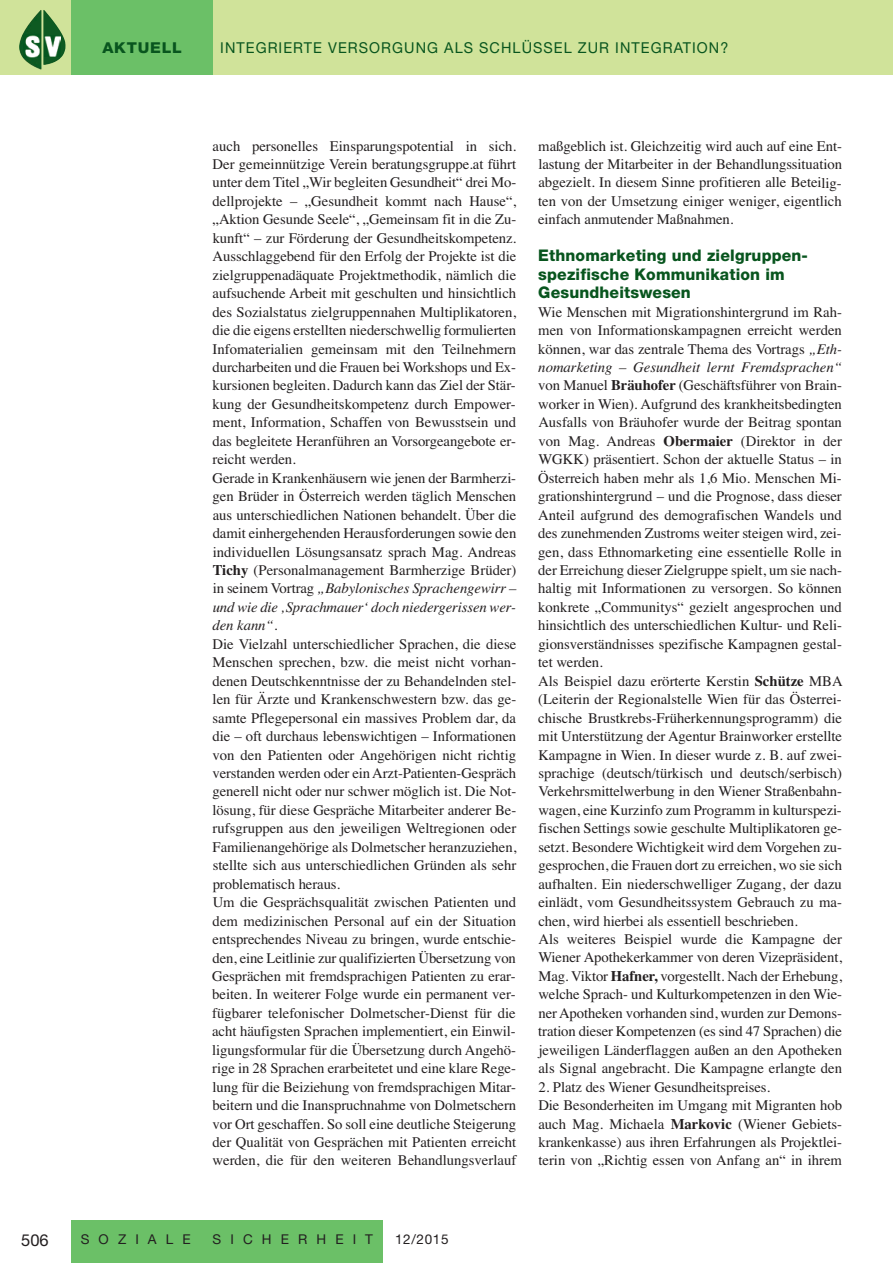
<style>
.page{position:relative;width:893px;height:1263px;background:#fff}
.page>*{position:absolute;margin:0;border:0;box-sizing:border-box;transform-origin:0 0}
.t1{font:16.5px "Helvetica Neue";color:#231f20}
.t2{font:800 16.05px/18.5px "Helvetica Neue";letter-spacing:.01em;color:#08551e}
.t3{font:15px "Helvetica Neue";letter-spacing:.075em;color:#08551e;scale:.96 1}
.t4{font:800 15px "Helvetica Neue";letter-spacing:.05em;color:#08551e;scale:1.05 1}
.t5{font:14.7px/18.5px "Times";letter-spacing:-.005em;color:#231f20}
.t6{font:13.5px "Helvetica Neue";letter-spacing:.675em;color:#231f20}
.s1{font-weight:700}
.s2{font-style:italic}
</style>
<div class="page">
<div style="left:0;top:0;width:893px;height:74px;background:#d0e39a"></div>
<div style="left:71px;top:0;width:142px;height:74px;background:#6bc067"></div>
<div style="left:71px;top:1220px;width:312px;height:43px;background:#6bc067"></div>
<img style="left:43px;top:10px;width:22px;height:55px">
<img style="left:19px;top:10px;width:22px;height:60px">
<img style="left:23px;top:35px;width:17px;height:22px">
<img style="left:45px;top:36px;width:16px;height:21px">
<p class="t4" style="left:102px;top:43px;width:77px">AKTUELL</p>
<p class="t3" style="left:220px;top:43px;width:531px">INTEGRIERTE VERSORGUNG ALS SCHLÜSSEL ZUR INTEGRATION?</p>
<p class="t5" style="left:212px;top:136px;width:306px">auch personelles Einsparungspotential in sich.<br>Der gemeinnützige Verein beratungsgruppe.at führt unter dem Titel „Wir begleiten Gesundheit“ drei Mo&shy;dellprojekte – „Gesundheit kommt nach Hause“, „Aktion Gesunde Seele“, „Gemeinsam fit in die Zu&shy;kunft“ – zur Förderung der Gesundheitskompetenz.<br>Ausschlaggebend für den Erfolg der Projekte ist die zielgruppenadäquate Projektmethodik, nämlich die aufsuchende Arbeit mit geschulten und hinsichtlich des Sozialstatus zielgruppennahen Multiplikatoren, die die eigens erstellten niederschwellig formulierten Infomaterialien gemeinsam mit den Teilnehmern durcharbeiten und die Frauen bei Workshops und Ex&shy;kursionen begleiten. Dadurch kann das Ziel der Stär&shy;kung der Gesundheitskompetenz durch Empower&shy;ment, Information, Schaffen von Bewusstsein und das begleitete Heranführen an Vorsorgeangebote er&shy;reicht werden.<br>Gerade in Krankenhäusern wie jenen der Barmherzi&shy;gen Brüder in Österreich werden täglich Menschen aus unterschiedlichen Nationen behandelt. Über die damit einhergehenden Herausforderungen sowie den individuellen Lösungsansatz sprach Mag. Andreas <span class="s1">Tichy</span> (Personalmanagement Barmherzige Brüder) in seinem Vortrag <span class="s2">„Babylonisches Sprachengewirr – und wie die ‚Sprachmauer‘ doch niedergerissen wer&shy;den kann“</span>.<br>Die Vielzahl unterschiedlicher Sprachen, die diese Menschen sprechen, bzw. die meist nicht vorhan&shy;denen Deutschkenntnisse der zu Behandelnden stel&shy;len für Ärzte und Krankenschwestern bzw. das ge&shy;samte Pflegepersonal ein massives Problem dar, da die – oft durchaus lebenswichtigen – Informationen von den Patienten oder Angehörigen nicht richtig verstanden werden oder ein Arzt-Patienten-Gespräch generell nicht oder nur schwer möglich ist. Die Not&shy;lösung, für diese Gespräche Mitarbeiter anderer Be&shy;rufsgruppen aus den jeweiligen Weltregionen oder Familienangehörige als Dolmetscher heranzuziehen, stellte sich aus unterschiedlichen Gründen als sehr problematisch heraus.<br>Um die Gesprächsqualität zwischen Patienten und dem medizinischen Personal auf ein der Situation entsprechendes Niveau zu bringen, wurde entschie&shy;den, eine Leitlinie zur qualifizierten Übersetzung von Gesprächen mit fremdsprachigen Patienten zu erar&shy;beiten. In weiterer Folge wurde ein permanent ver&shy;fügbarer telefonischer Dolmetscher-Dienst für die acht häufigsten Sprachen implementiert, ein Einwil&shy;ligungsformular für die Übersetzung durch Angehö&shy;rige in 28 Sprachen erarbeitetet und eine klare Rege&shy;lung für die Beiziehung von fremdsprachigen Mitar&shy;beitern und die Inanspruchnahme von Dolmetschern vor Ort geschaffen. So soll eine deutliche Steigerung der Qualität von Gesprächen mit Patienten erreicht werden, die für den weiteren Behandlungsverlauf</p>
<p class="t5" style="left:538px;top:136px;width:305px;text-align:justify">maßgeblich ist. Gleichzeitig wird auch auf eine Ent&shy;lastung der Mitarbeiter in der Behandlungssituation abgezielt. In diesem Sinne profitieren alle Beteilig&shy;ten von der Umsetzung einiger weniger, eigentlich einfach anmutender Maßnahmen.</p>
<p class="t2" style="left:538px;top:248px;width:271px">Ethnomarketing und zielgruppen&shy;spezifische Kommunikation im<br>Gesundheitswesen</p>
<p class="t5" style="left:538px;top:302px;width:306px">Wie Menschen mit Migrationshintergrund im Rah&shy;men von Informationskampagnen erreicht werden können, war das zentrale Thema des Vortrags <span class="s2">„Eth&shy;nomarketing – Gesundheit lernt Fremdsprachen“ </span>von Manuel <span class="s1">Bräuhofer</span> (Geschäftsführer von Brain&shy;worker in Wien). Aufgrund des krankheitsbedingten Ausfalls von Bräuhofer wurde der Beitrag spontan von Mag. Andreas <span class="s1">Obermaier</span> (Direktor in der WGKK) präsentiert. Schon der aktuelle Status – in Österreich haben mehr als 1,6 Mio. Menschen Mi&shy;grationshintergrund – und die Prognose, dass dieser Anteil aufgrund des demografischen Wandels und des zunehmenden Zustroms weiter steigen wird, zei&shy;gen, dass Ethnomarketing eine essentielle Rolle in der Erreichung dieser Zielgruppe spielt, um sie nach&shy;haltig mit Informationen zu versorgen. So können konkrete „Communitys“ gezielt angesprochen und hinsichtlich des unterschiedlichen Kultur- und Reli&shy;gionsverständnisses spezifische Kampagnen gestal&shy;tet werden.<br>Als Beispiel dazu erörterte Kerstin <span class="s1">Schütze</span> MBA (Leiterin der Regionalstelle Wien für das Österrei&shy;chische Brustkrebs-Früherkennungsprogramm) die mit Unterstützung der Agentur Brainworker erstellte Kampagne in Wien. In dieser wurde z. B. auf zwei&shy;sprachige (deutsch/türkisch und deutsch/serbisch)<br>Verkehrsmittelwerbung in den Wiener Straßenbahn&shy;wagen, eine Kurzinfo zum Programm in kulturspezi&shy;fischen Settings sowie geschulte Multiplikatoren ge&shy;setzt. Besondere Wichtigkeit wird dem Vorgehen zu&shy;gesprochen, die Frauen dort zu erreichen, wo sie sich aufhalten. Ein niederschwelliger Zugang, der dazu einlädt, vom Gesundheitssystem Gebrauch zu ma&shy;chen, wird hierbei als essentiell beschrieben.<br>Als weiteres Beispiel wurde die Kampagne der Wiener Apothekerkammer von deren Vizepräsident, Mag. Viktor <span class="s1">Hafner,</span> vorgestellt. Nach der Erhebung, welche Sprach- und Kulturkompetenzen in den Wie&shy;ner Apotheken vorhanden sind, wurden zur Demons&shy;tration dieser Kompetenzen (es sind 47 Sprachen) die jeweiligen Länderflaggen außen an den Apotheken als Signal angebracht. Die Kampagne erlangte den</p>
<p class="t5" style="left:538px;top:1077px;width:305px">2. Platz des Wiener Gesundheitspreises.<br>Die Besonderheiten im Umgang mit Migranten hob auch Mag. Michaela <span class="s1">Markovic</span> (Wiener Gebiets&shy;krankenkasse) aus ihren Erfahrungen als Projektlei&shy;terin von „Richtig essen von Anfang an“ in ihrem</p>
<p class="t1" style="left:21px;top:1234px;width:29px">506</p>
<p class="t6" style="left:81px;top:1234px;width:111px">SOZIALE</p>
<p class="t6" style="left:213px;top:1234px;width:162px">SICHERHEIT</p>
<p class="t6" style="left:395px;top:1234px;width:55px">12/2015</p>
</div>
